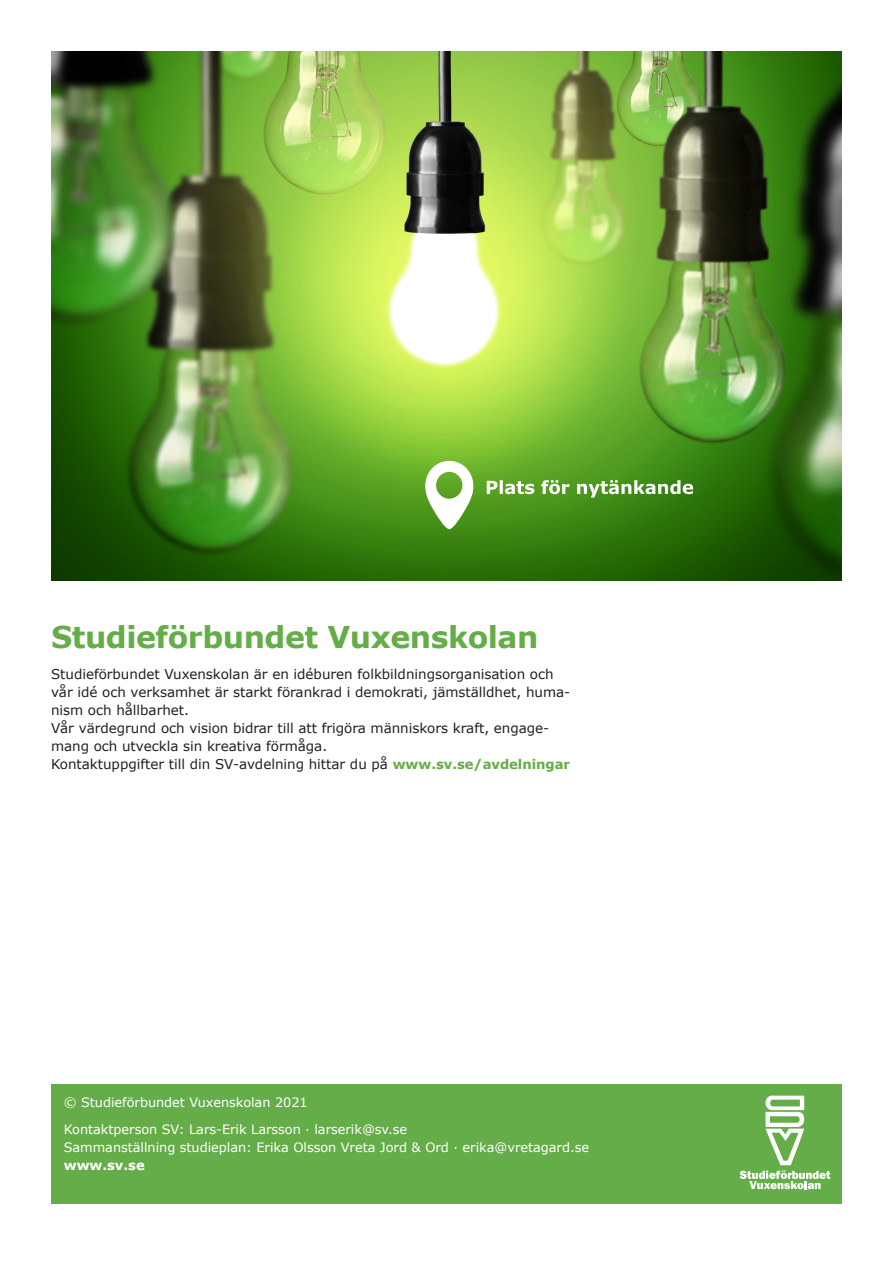
<style>
.page{position:relative;width:893px;height:1263px;background:#fff}
.page>*{position:absolute;margin:0;border:0;box-sizing:border-box;transform-origin:0 0}
.Rub2{font:700 30px "Verdana";letter-spacing:-.015em;color:#65ad48}
.Bröd1_Verdana{font:13.5px/18px "Verdana";letter-spacing:-.005em;color:#231f20}
.Rutatext_vit{font:700 13.2px "Verdana";letter-spacing:-.005em;color:#fff}
.Rutatext_vit-2{font:12.9px "Verdana";letter-spacing:-.005em;color:#fff}
.s1{font-weight:700;font-size:13.2px;color:#65ad48}
</style>
<div class="page">
<div style="left:51px;top:1084px;width:791px;height:120px;background:#65ad48"></div>
<svg style="left:739px;top:1095px;width:91px;height:94px"></svg>
<img style="left:51px;top:51px;width:791px;height:529px">
<svg style="left:425px;top:459px;width:49px;height:70px"></svg>
<svg style="left:487px;top:480px;width:206px;height:17px"></svg>
<p class="Rub2" style="left:51px;top:618px;width:489px">Studieförbundet Vuxenskolan</p>
<p class="Bröd1_Verdana" style="left:51px;top:665px;width:521px">Studieförbundet Vuxenskolan är en idéburen folkbildningsorganisation och vår idé och verksamhet är starkt förankrad i demokrati, jämställdhet, huma&shy;nism och hållbarhet.</p>
<p class="Bröd1_Verdana" style="left:51px;top:719px;width:500px">Vår värdegrund och vision bidrar till att frigöra människors kraft, engage&shy;mang och utveckla sin kreativa förmåga.</p>
<p class="Bröd1_Verdana" style="left:51px;top:755px;width:521px">Kontaktuppgifter till din SV-avdelning hittar du på <span class="s1">www.sv.se/avdelningar</span></p>
<p class="Rutatext_vit-2" style="left:64px;top:1094px;width:245px">© Studieförbundet Vuxenskolan 2021</p>
<p class="Rutatext_vit-2" style="left:64px;top:1120px;width:345px">Kontaktperson SV: Lars-Erik Larsson · larserik@sv.se</p>
<p class="Rutatext_vit-2" style="left:64px;top:1138px;width:527px">Sammanställning studieplan: Erika Olsson Vreta Jord &amp; Ord · erika@vretagard.se</p>
<p class="Rutatext_vit" style="left:64px;top:1156px;width:82px">www.sv.se</p>
</div>
